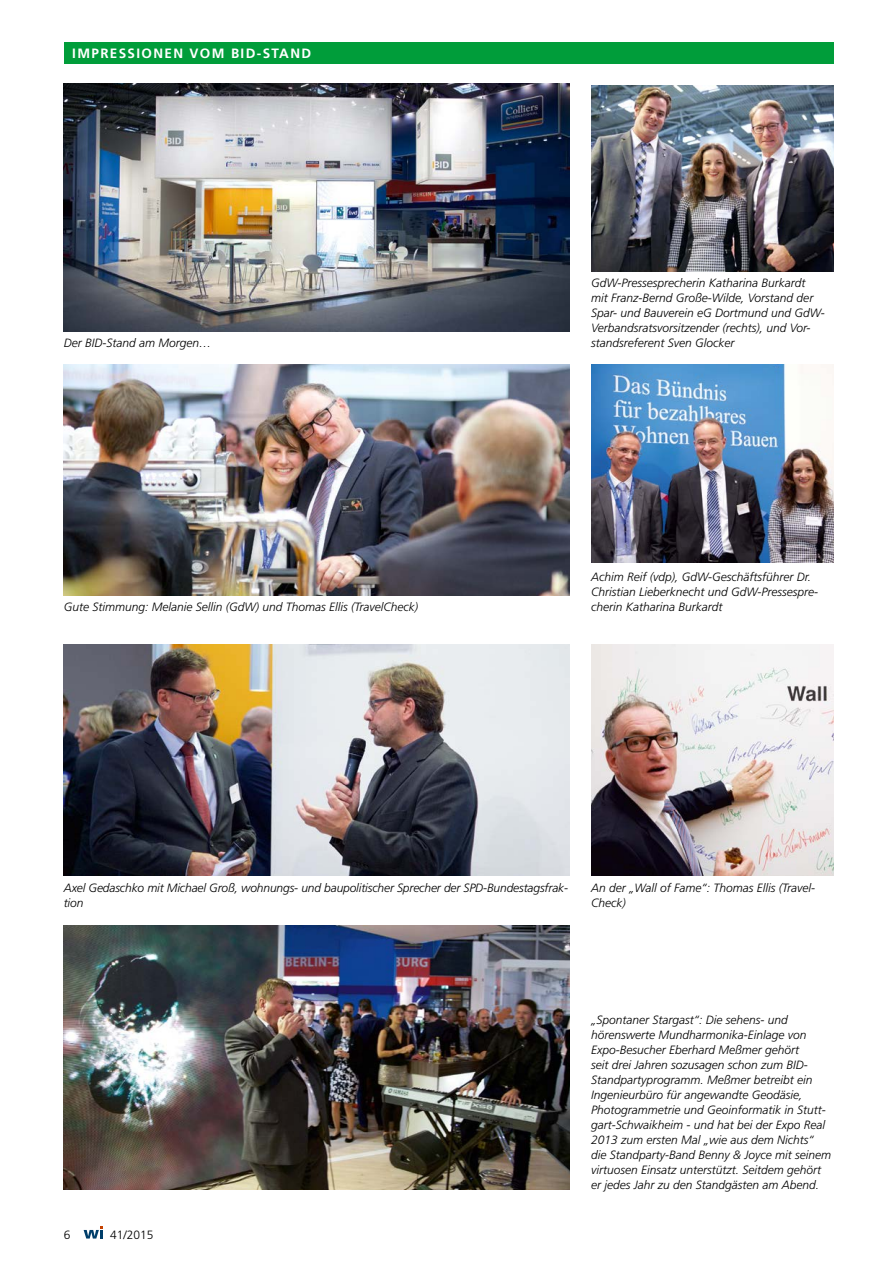
<style>
.page{position:relative;width:893px;height:1263px;background:#fff}
.page>*{position:absolute;margin:0;border:0;box-sizing:border-box;transform-origin:0 0}
.t1{font:700 13.5px "Frutiger";letter-spacing:.1em;color:#fff}
.t2{font:italic 300 12px/15px "Frutiger";color:#000}
.t3{font:300 12px "Frutiger";color:#000}
</style>
<div class="page">
<div style="left:64px;top:43px;width:769px;height:21px;background:#009d3a"></div>
<img style="left:591px;top:85px;width:242px;height:186px">
<img style="left:591px;top:645px;width:242px;height:231px">
<img style="left:591px;top:364px;width:242px;height:198px">
<img style="left:64px;top:925px;width:506px;height:264px">
<img style="left:64px;top:364px;width:506px;height:231px">
<img style="left:64px;top:84px;width:506px;height:247px">
<img style="left:64px;top:645px;width:506px;height:231px">
<svg style="left:84px;top:1226px;width:19px;height:12px"></svg>
<p class="t1" style="left:72px;top:46px;width:240px">IMPRESSIONEN VOM BID-STAND</p>
<p class="t2" style="left:64px;top:335px;width:149px">Der BID-Stand am Morgen…</p>
<p class="t2" style="left:591px;top:275px;width:235px">GdW-Pressesprecherin Katharina Burkardt mit Franz-Bernd Große-Wilde, Vorstand der Spar- und Bauverein eG Dortmund und GdW-Verbandsratsvorsitzender (rechts), und Vor&shy;standsreferent Sven Glocker</p>
<p class="t2" style="left:591px;top:570px;width:229px">Achim Reif (vdp), GdW-Geschäftsführer Dr.<br>Christian Lieberknecht und GdW-Pressespre-</p>
<p class="t2" style="left:64px;top:599px;width:356px">Gute Stimmung: Melanie Sellin (GdW) und Thomas Ellis (TravelCheck)</p>
<p class="t2" style="left:591px;top:600px;width:133px">cherin Katharina Burkardt</p>
<p class="t2" style="left:64px;top:880px;width:506px">Axel Gedaschko mit Michael Groß, wohnungs- und baupolitischer Sprecher der SPD-Bundestagsfrak&shy;tion</p>
<p class="t2" style="left:591px;top:880px;width:226px">An der „Wall of Fame“: Thomas Ellis (Travel-<br>Check)</p>
<p class="t3" style="left:64px;top:1227px;width:8px">6</p>
<p class="t3" style="left:110px;top:1227px;width:45px">41/2015</p>
<p class="t2" style="left:591px;top:1012px;width:242px">„Spontaner Stargast“: Die sehens- und hörenswerte Mundharmonika-Einlage von Expo-Besucher Eberhard Meßmer gehört<br>seit drei Jahren sozusagen schon zum BID-Standpartyprogramm. Meßmer betreibt ein Ingenieurbüro für angewandte Geodäsie, Photogrammetrie und Geoinformatik in Stutt&shy;gart-Schwaikheim - und hat bei der Expo Real 2013 zum ersten Mal „wie aus dem Nichts“ die Standparty-Band Benny &amp; Joyce mit seinem virtuosen Einsatz unterstützt. Seitdem gehört er jedes Jahr zu den Standgästen am Abend.</p>
</div>
